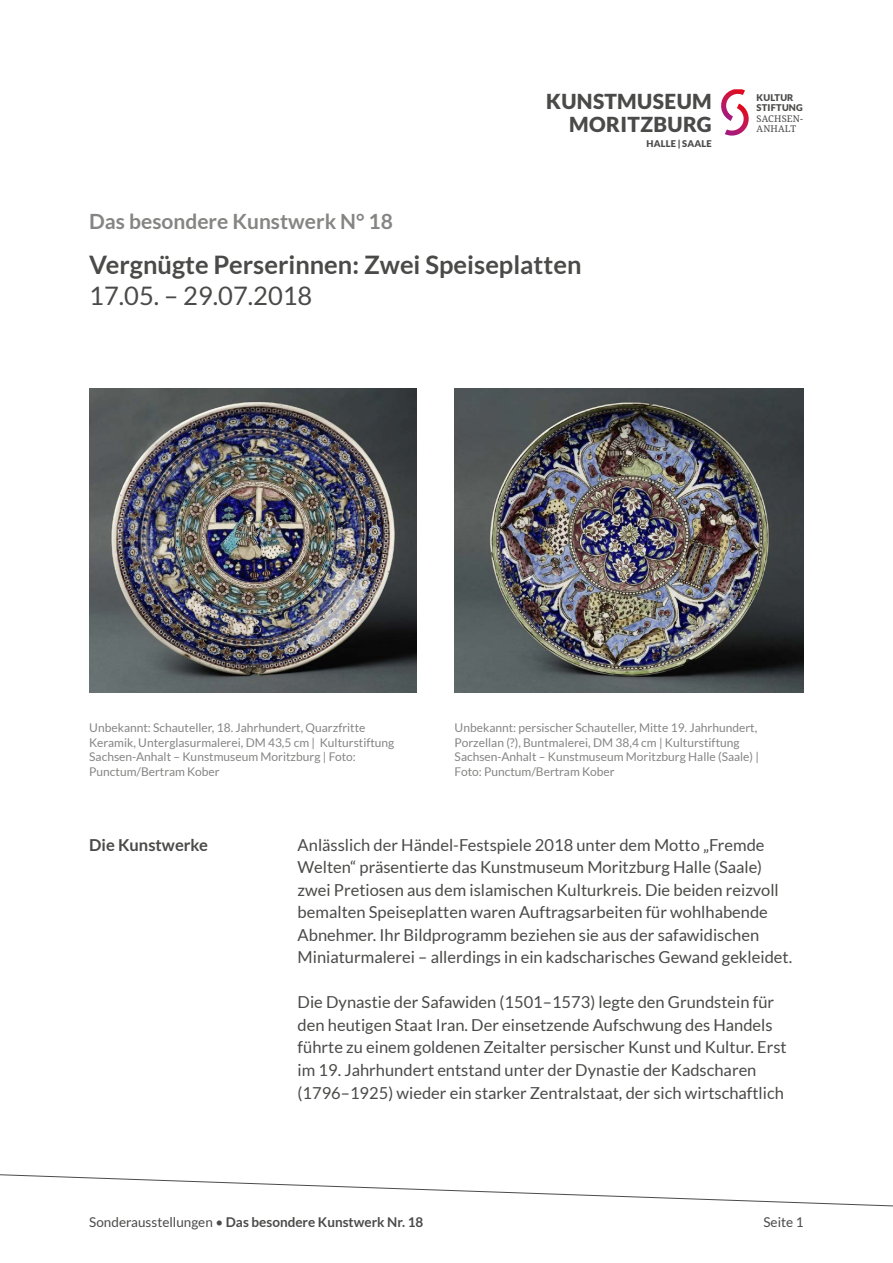
<style>
.page{position:relative;width:893px;height:1263px;background:#fff}
.page>*{position:absolute;margin:0;border:0;box-sizing:border-box;transform-origin:0 0}
.t1{font:700 25.5px "Lato";color:#4a4a49}
.t2{font:25.5px "Lato";color:#4a4a49}
.t3{font:700 21px "Lato";color:#858584}
.t4{font:900 20.85px/23.2px "Lato";letter-spacing:.02em;color:#4a4a49;text-align:right}
.t5{font:16.5px/22.5px "Lato";color:#4a4a49}
.t6{font:700 16.5px "Lato";color:#4a4a49}
.t7{font:700 13.5px "Lato";color:#4a4a49}
.t8{font:13.5px "Lato";color:#4a4a49}
.t9{font:12px/14.4px "Lato";color:#858584}
.t10{font:900 9.3px/10.5px "Lato";letter-spacing:.02em;color:#4a4a49}
.t11{font:9.3px/10.5px "Noto Serif";letter-spacing:.02em;color:#4a4a49}
.s1{font-weight:400}
</style>
<div class="page">
<svg style="left:721px;top:89px;width:28px;height:47px"></svg>
<svg style="left:0;top:1174px;width:893px;height:33px"></svg>
<img style="left:89px;top:388px;width:328px;height:304px">
<img style="left:455px;top:388px;width:349px;height:304px">
<p class="t4" style="left:546px;top:89px;width:167px">KUNSTMUSEUM<br>MORITZBURG</p>
<p class="t10" style="left:647px;top:139px;width:67px">HALLE | SAALE</p>
<p class="t3" style="left:89px;top:209px;width:305px">Das besondere Kunstwerk N° 18</p>
<h1 class="t1" style="left:89px;top:250px;width:494px">Vergnügte Perserinnen: Zwei Speiseplatten</h1>
<h1 class="t2" style="left:89px;top:281px;width:225px">17.05. – 29.07.2018</h1>
<p class="t10" style="left:757px;top:92px;width:48px">KULTUR<br>STIFTUNG</p>
<p class="t11" style="left:757px;top:113px;width:48px">SACHSEN-<br>ANHALT</p>
<p class="t9" style="left:89px;top:721px;width:307px">Unbekannt: Schauteller, 18. Jahrhundert, Quarzfritte Keramik, Unterglasurmalerei, DM 43,5 cm | Kulturstiftung Sachsen-Anhalt – Kunstmuseum Moritzburg | Foto:<br>Punctum/Bertram Kober</p>
<p class="t9" style="left:455px;top:721px;width:306px">Unbekannt: persischer Schauteller, Mitte 19. Jahrhundert, Porzellan (?), Buntmalerei, DM 38,4 cm | Kulturstiftung Sachsen-Anhalt – Kunstmuseum Moritzburg Halle (Saale) | Foto: Punctum/Bertram Kober</p>
<p class="t6" style="left:89px;top:835px;width:120px">Die Kunstwerke</p>
<p class="t5" style="left:298px;top:833px;width:496px">Anlässlich der Händel-Festspiele 2018 unter dem Motto „Fremde Welten“ präsentierte das Kunstmuseum Moritzburg Halle (Saale) zwei Pretiosen aus dem islamischen Kulturkreis. Die beiden reizvoll bemalten Speiseplatten waren Auftragsarbeiten für wohlhabende Abnehmer. Ihr Bildprogramm beziehen sie aus der safawidischen Miniaturmalerei – allerdings in ein kadscharisches Gewand gekleidet.</p>
<p class="t5" style="left:298px;top:991px;width:490px">Die Dynastie der Safawiden (1501–1573) legte den Grundstein für den heutigen Staat Iran. Der einsetzende Aufschwung des Handels führte zu einem goldenen Zeitalter persischer Kunst und Kultur. Erst im 19. Jahrhundert entstand unter der Dynastie der Kadscharen (1796–1925) wieder ein starker Zentralstaat, der sich wirtschaftlich</p>
<p class="t7" style="left:89px;top:1214px;width:336px"><span class="s1">Sonderausstellungen •</span> Das besondere Kunstwerk Nr. 18</p>
<p class="t8" style="left:763px;top:1214px;width:42px">Seite 1</p>
</div>
